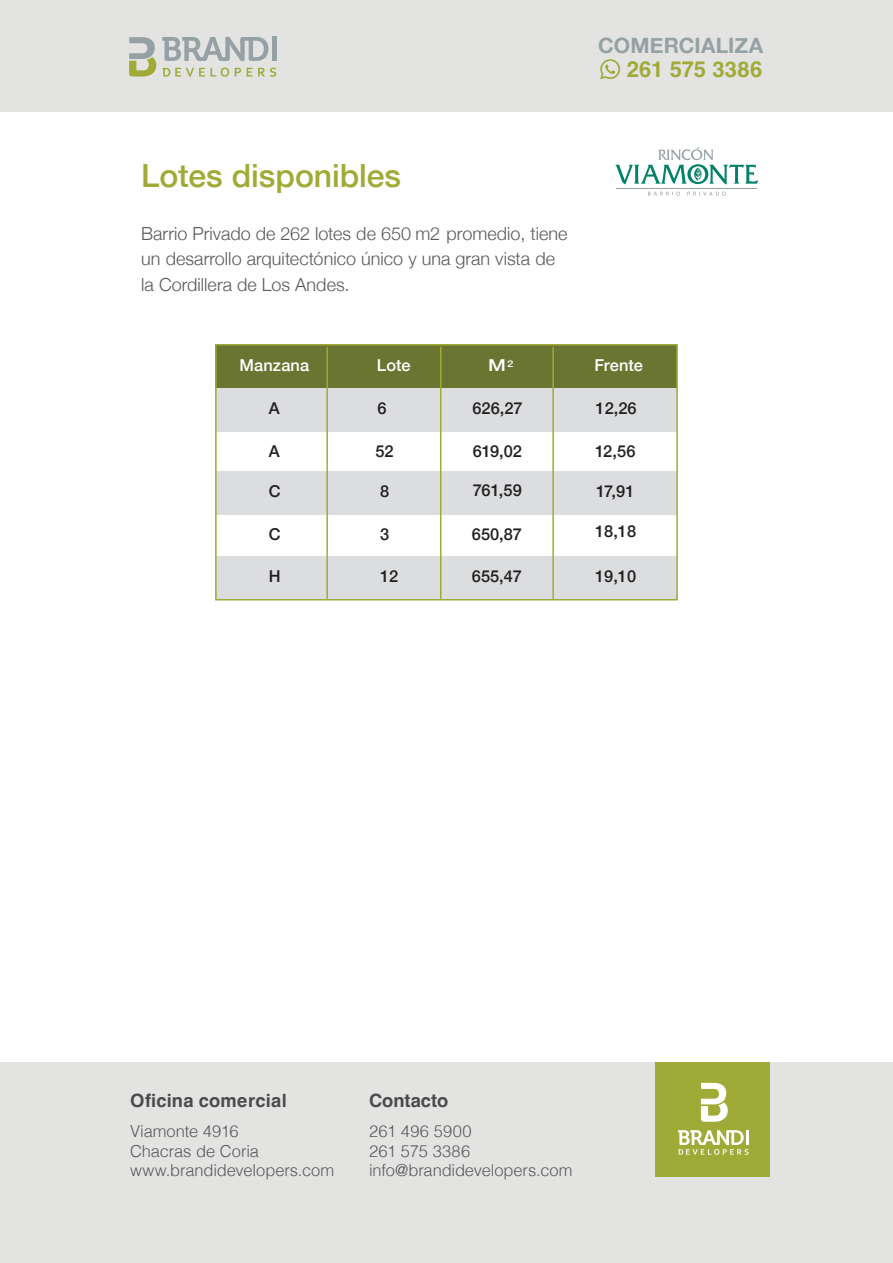
<style>
.page{position:relative;width:893px;height:1263px;background:#fff}
.page>*{position:absolute;margin:0;border:0;box-sizing:border-box;transform-origin:0 0}
.t1{font:500 31.95px "Helvetica Neue";color:#a0ab37}
.t2{font:700 22.05px "Helvetica";letter-spacing:.01em;color:#a0ab37}
.t3{font:700 21.15px "Helvetica Neue";letter-spacing:.005em;color:#96a1a5}
.t4{font:700 18.3px "Helvetica";letter-spacing:.01em;color:#494b4e}
.t5{font:300 18px/25.5px "Helvetica Neue";color:#575a5b}
.t6{font:300 16.5px/19.8px "Helvetica";letter-spacing:-.005em;color:#575a5b}
.t7{font:500 16.35px "Helvetica Neue";color:#231f20}
.t8{font:500 16.35px "Helvetica Neue";letter-spacing:.005em;color:#fff}
.t9{font:500 16.35px "Helvetica Neue";letter-spacing:.005em;color:#fff;scale:1.22 1}
</style>
<div class="page">
<div style="left:0;top:0;width:893px;height:112px;background:#e3e3e2"></div>
<svg style="left:163px;top:68px;width:42px;height:9px"></svg>
<svg style="left:211px;top:68px;width:18px;height:9px"></svg>
<svg style="left:235px;top:68px;width:6px;height:9px"></svg>
<svg style="left:247px;top:68px;width:29px;height:9px"></svg>
<svg style="left:162px;top:37px;width:106px;height:24px"></svg>
<div style="left:272px;top:37px;width:5px;height:24px;background:#96a1a5"></div>
<svg style="left:129px;top:37px;width:27px;height:40px"></svg>
<svg style="left:600px;top:59px;width:20px;height:20px"></svg>
<svg style="left:648px;top:192px;width:32px;height:4px"></svg>
<svg style="left:687px;top:192px;width:38px;height:4px"></svg>
<hr style="left:616px;top:188px;width:141px;height:1px;background:#96a1a5">
<svg style="left:615px;top:147px;width:143px;height:38px"></svg>
<div style="left:216px;top:345px;width:461px;height:44px;background:#6a7532"></div>
<div style="left:216px;top:387px;width:461px;height:44px;background:#dcdddf"></div>
<div style="left:216px;top:471px;width:461px;height:44px;background:#dcdddf"></div>
<div style="left:216px;top:556px;width:461px;height:44px;background:#dcdddf"></div>
<div style="left:215px;top:344px;width:463px;height:256px;border:2px solid #a0ab37"></div>
<hr style="left:326px;top:347px;width:2px;height:253px;background:#a0ab37">
<hr style="left:440px;top:347px;width:1px;height:253px;background:#a0ab37">
<hr style="left:552px;top:347px;width:2px;height:253px;background:#a0ab37">
<div style="left:0;top:1063px;width:893px;height:200px;background:#e3e3e2"></div>
<div style="left:656px;top:1062px;width:114px;height:114px;background:#a0ab37"></div>
<svg style="left:678px;top:1130px;width:70px;height:25px"></svg>
<hr style="left:746px;top:1130px;width:3px;height:15px;background:#fff">
<svg style="left:701px;top:1083px;width:27px;height:39px"></svg>
<p class="t3" style="left:598px;top:29px;width:167px">COMERCIALIZA</p>
<p class="t2" style="left:627px;top:56px;width:137px">261 575 3386</p>
<h1 class="t1" style="left:141px;top:150px;width:261px">Lotes disponibles</h1>
<p class="t5" style="left:141px;top:219px;width:428px">Barrio Privado de 262 lotes de 650 m2 promedio, tiene un desarrollo arquitectónico único y una gran vista de la Cordillera de Los Andes.</p>
<p class="t8" style="left:239px;top:352px;width:71px">Manzana</p>
<p class="t8" style="left:377px;top:352px;width:35px">Lote</p>
<p class="t9" style="left:488px;top:352px;width:22px">M<sup>2</sup></p>
<p class="t8" style="left:594px;top:352px;width:50px">Frente</p>
<p class="t7" style="left:269px;top:395px;width:12px">A</p>
<p class="t7" style="left:378px;top:395px;width:11px">6</p>
<p class="t7" style="left:472px;top:395px;width:52px">626,27</p>
<p class="t7" style="left:596px;top:395px;width:43px">12,26</p>
<p class="t7" style="left:269px;top:438px;width:12px">A</p>
<p class="t7" style="left:269px;top:478px;width:13px">C</p>
<p class="t7" style="left:376px;top:438px;width:20px">52</p>
<p class="t7" style="left:380px;top:478px;width:11px">8</p>
<p class="t7" style="left:473px;top:438px;width:51px">619,02</p>
<p class="t7" style="left:473px;top:477px;width:51px">761,59</p>
<p class="t7" style="left:595px;top:438px;width:42px">12,56</p>
<p class="t7" style="left:596px;top:478px;width:40px">17,91</p>
<p class="t7" style="left:269px;top:521px;width:13px">C</p>
<p class="t7" style="left:380px;top:521px;width:11px">3</p>
<p class="t7" style="left:472px;top:521px;width:52px">650,87</p>
<p class="t7" style="left:595px;top:518px;width:43px">18,18</p>
<p class="t7" style="left:269px;top:563px;width:13px">H</p>
<p class="t7" style="left:380px;top:563px;width:20px">12</p>
<p class="t7" style="left:472px;top:563px;width:52px">655,47</p>
<p class="t7" style="left:595px;top:563px;width:43px">19,10</p>
<p class="t4" style="left:130px;top:1089px;width:158px">Oficina comercial</p>
<p class="t6" style="left:130px;top:1120px;width:206px">Viamonte 4916<br>Chacras de Coria www.brandidevelopers.com</p>
<p class="t4" style="left:369px;top:1089px;width:81px">Contacto</p>
<p class="t6" style="left:369px;top:1120px;width:205px">261 496 5900<br>261 575 3386 info@brandidevelopers.com</p>
</div>
